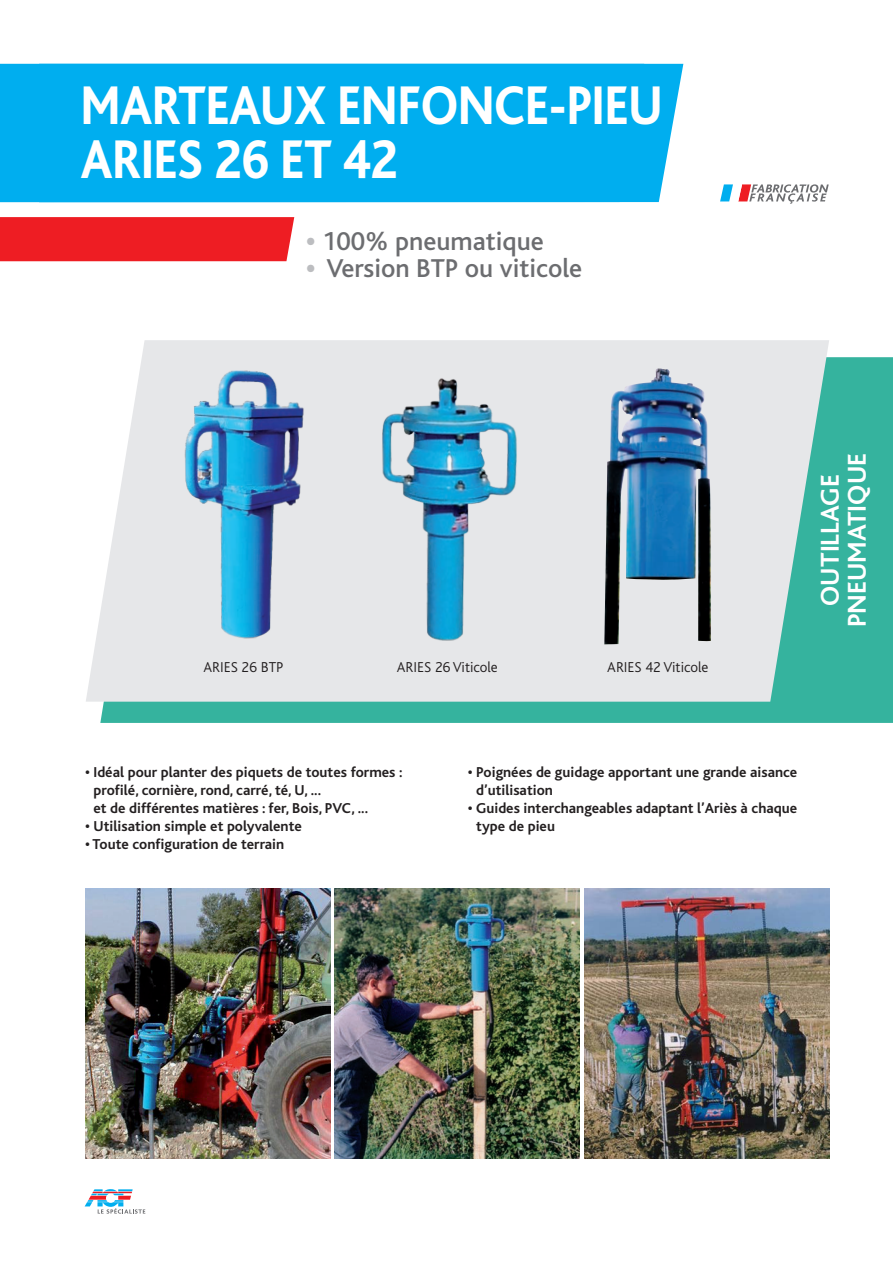
<style>
.page{position:relative;width:893px;height:1263px;background:#fff}
.page>*{position:absolute;margin:0;border:0;box-sizing:border-box;transform-origin:0 0}
.t1{font:800 57px/54px "Bliss";color:#fff;scale:.87 1}
.t2{font:500 27px "Bliss";color:#6c6d70}
.t3{font:700 27px/27px "Bliss";color:#fff;text-align:center}
.t4{font:700 15px/18px "Bliss";color:#231f20}
.t5{font:300 15px "Bliss";color:#231f20}
.s1{font-weight:800;color:#bcbdc0}
</style>
<div class="page">
<div style="left:0;top:64px;width:39px;height:138px;background:#00aeef"></div>
<div style="left:0;top:217px;width:294px;height:44px;background:#ee1d23"></div>
<div style="left:39px;top:64px;width:644px;height:138px;background:#00aeef"></div>
<div style="left:100px;top:357px;width:793px;height:366px;background:#35b39e"></div>
<svg style="left:86px;top:340px;width:743px;height:362px;background:#dbe5e5"></svg>
<svg style="left:84px;top:1189px;width:62px;height:25px"></svg>
<img style="left:85px;top:889px;width:245px;height:270px">
<img style="left:334px;top:889px;width:245px;height:270px">
<img style="left:584px;top:889px;width:245px;height:270px">
<img style="left:604px;top:369px;width:107px;height:275px">
<img style="left:180px;top:364px;width:131px;height:283px">
<img style="left:378px;top:364px;width:144px;height:283px">
<svg style="left:720px;top:184px;width:109px;height:20px"></svg>
<h1 class="t1" style="left:81px;top:80px;width:670px">MARTEAUX ENFONCE-PIEU<br>ARIES 26 ET 42</h1>
<h2 class="t2" style="left:306px;top:227px;width:239px"><span class="s1">•</span> 100% pneumatique</h2>
<h2 class="t2" style="left:306px;top:254px;width:278px"><span class="s1">•</span> Version BTP ou viticole</h2>
<p class="t5" style="left:203px;top:659px;width:81px">ARIES 26 BTP</p>
<p class="t5" style="left:397px;top:659px;width:103px">ARIES 26 Viticole</p>
<p class="t5" style="left:607px;top:659px;width:103px">ARIES 42 Viticole</p>
<h2 class="t3" style="left:817px;top:627px;width:176px;rotate:-90deg">OUTILLAGE<br>PNEUMATIQUE</h2>
<p class="t4" style="left:94px;top:763px;width:311px;text-indent:-8px">• Idéal pour planter des piquets de toutes formes : profilé, cornière, rond, carré, té, U, ...<br>et de différentes matières : fer, Bois, PVC, ...</p>
<p class="t4" style="left:85px;top:817px;width:218px">• Utilisation simple et polyvalente</p>
<p class="t4" style="left:85px;top:835px;width:201px">• Toute configuration de terrain</p>
<p class="t4" style="left:476px;top:763px;width:323px;text-indent:-8px">• Poignées de guidage apportant une grande aisance d’utilisation</p>
<p class="t4" style="left:476px;top:799px;width:323px;text-indent:-8px">• Guides interchangeables adaptant l’Ariès à chaque type de pieu</p>
</div>
